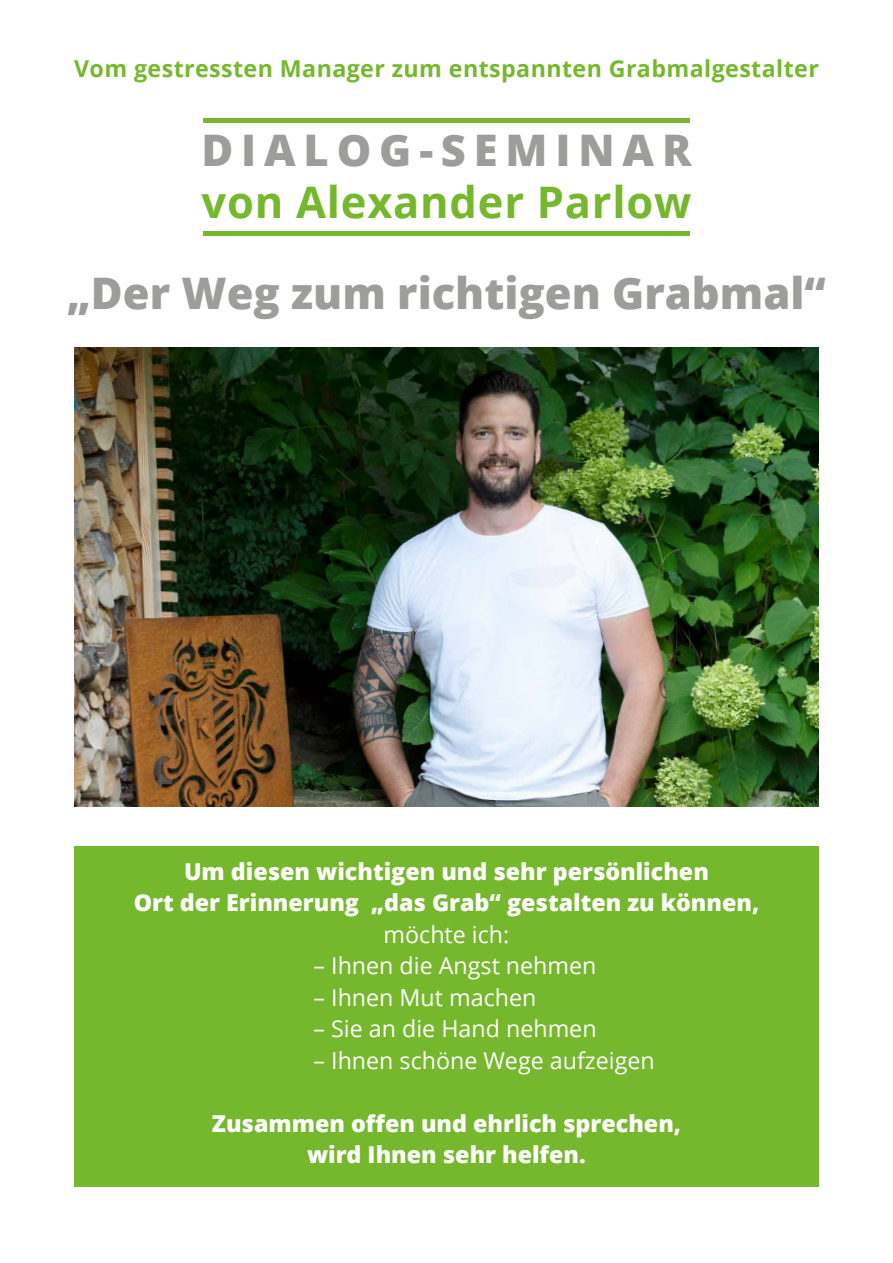
<style>
.page{position:relative;width:893px;height:1263px;background:#fff}
.page>*{position:absolute;margin:0;border:0;box-sizing:border-box;transform-origin:0 0}
.t1{font:800 43.5px "Open Sans";color:#9d9d9c}
.t2{font:700 43.5px "Open Sans";letter-spacing:.015em;color:#76b82d}
.t3{font:800 43.5px "Open Sans";letter-spacing:.18em;color:#9d9d9c}
.t4{font:800 23.25px/31.5px "Open Sans";color:#fff;text-align:center}
.t5{font:23.25px "Open Sans";color:#fff}
.t6{font:700 23.25px "Open Sans";letter-spacing:.015em;color:#76b82d}
</style>
<div class="page">
<img style="left:74px;top:347px;width:745px;height:459px">
<div style="left:74px;top:847px;width:745px;height:340px;background:#76b82d"></div>
<div style="left:203px;top:118px;width:487px;height:5px;background:#76b82d"></div>
<hr style="left:203px;top:231px;width:487px;height:4px;background:#76b82d">
<p class="t6" style="left:74px;top:52px;width:746px">Vom gestressten Manager zum entspannten Grabmalgestalter</p>
<h1 class="t3" style="left:201px;top:117px;width:491px">DIALOG-SEMINAR</h1>
<h1 class="t2" style="left:202px;top:171px;width:491px">von Alexander Parlow</h1>
<h1 class="t1" style="left:67px;top:260px;width:761px">„Der Weg zum richtigen Grabmal“</h1>
<p class="t4" style="left:134px;top:854px;width:627px">Um diesen wichtigen und sehr persönlichen<br>Ort der Erinnerung „das Grab“ gestalten zu können,</p>
<p class="t5" style="left:384px;top:918px;width:127px">möchte ich:</p>
<p class="t5" style="left:314px;top:950px;width:284px">– Ihnen die Angst nehmen</p>
<p class="t5" style="left:314px;top:981px;width:224px">– Ihnen Mut machen</p>
<p class="t5" style="left:314px;top:1013px;width:285px">– Sie an die Hand nehmen</p>
<p class="t5" style="left:314px;top:1044px;width:343px">– Ihnen schöne Wege aufzeigen</p>
<p class="t4" style="left:212px;top:1106px;width:471px">Zusammen offen und ehrlich sprechen, wird Ihnen sehr helfen.</p>
</div>
